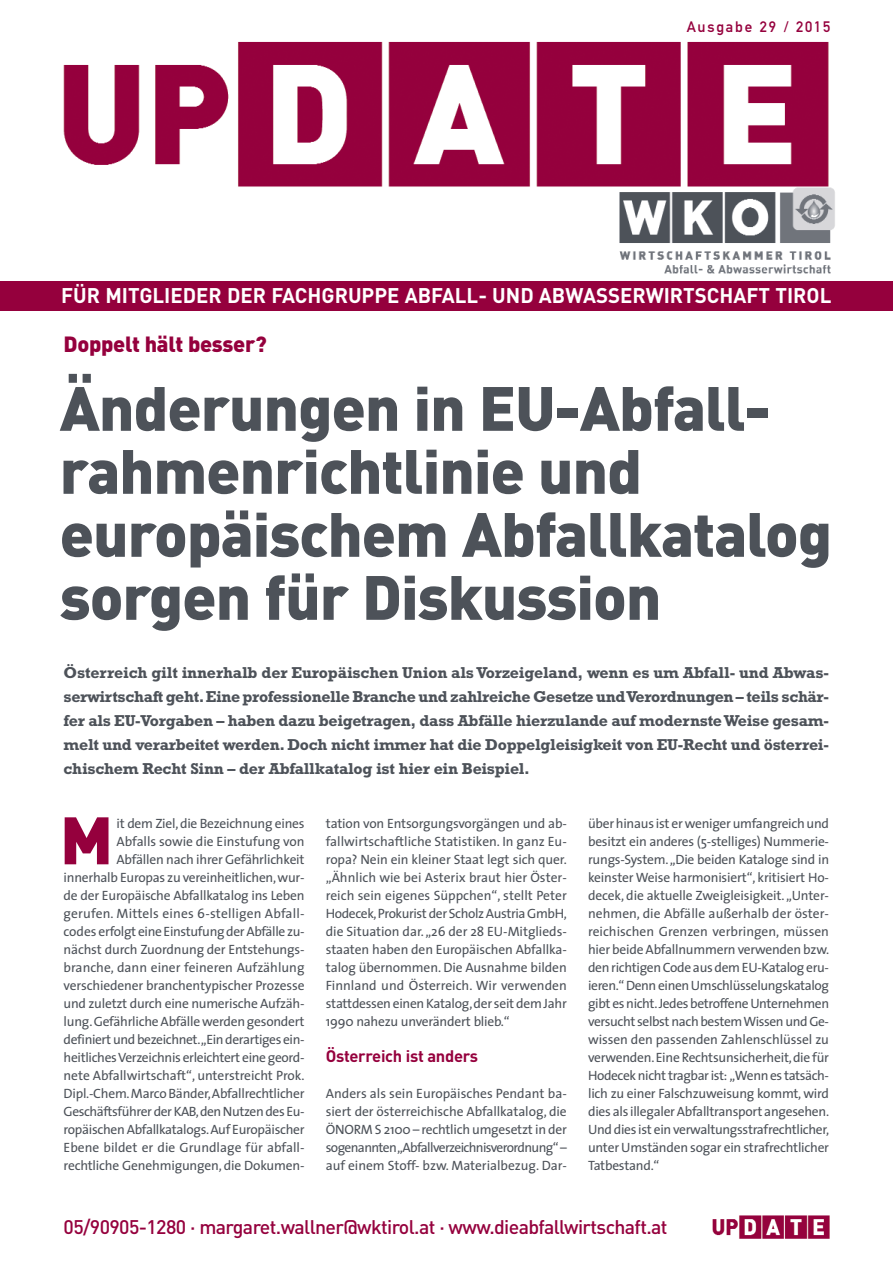
<style>
.page{position:relative;width:893px;height:1263px;background:#fff}
.page>*{position:absolute;margin:0;border:0;box-sizing:border-box;transform-origin:0 0}
.t1{font:900 66px "DIN";color:#95003d}
.t2{font:900 61.5px/63px "DIN";letter-spacing:-.015em;color:#4d5259}
.t3{font:900 21.75px "DIN";letter-spacing:-.015em;color:#95003d}
.t4{font:700 21px "DIN";color:#fff}
.t5{font:500 19.5px "DIN";letter-spacing:-.03em;color:#95003d}
.t6{font:700 16.5px "DIN";letter-spacing:-.015em;color:#95003d}
.t7{font:700 16.05px/24px "Rockwell";letter-spacing:-.015em;color:#4d5259;text-align:justify}
.t8{font:15px "DIN Mittelschrift";letter-spacing:.12em;color:#95003d}
.t9{font:13.5px/18px "The Sans";letter-spacing:-.02em;color:#4d5259;text-align:justify}
</style>
<div class="page">
<img style="left:63px;top:41px;width:768px;height:147px">
<img style="left:712px;top:1215px;width:118px;height:24px">
<img style="left:619px;top:188px;width:216px;height:86px">
<div style="left:0;top:281px;width:892px;height:30px;background:#95003d"></div>
<p class="t8" style="left:687px;top:21px;width:145px">Ausgabe 29 / 2015</p>
<h3 class="t4" style="left:61px;top:289px;width:771px">FÜR MITGLIEDER DER FACHGRUPPE ABFALL- UND ABWASSERWIRTSCHAFT TIROL</h3>
<h3 class="t3" style="left:64px;top:336px;width:205px">Doppelt hält besser?</h3>
<h2 class="t2" style="left:60px;top:383px;width:774px">Änderungen in EU-Abfall&shy;rahmenrichtlinie und europäischem Abfallkatalog sorgen für Diskussion</h2>
<p class="t7" style="left:64px;top:662px;width:767px">Österreich gilt innerhalb der Europäischen Union als Vorzeigeland, wenn es um Abfall- und Abwas&shy;serwirtschaft geht. Eine professionelle Branche und zahlreiche Gesetze und Verordnungen – teils schär&shy;fer als EU-Vorgaben – haben dazu beigetragen, dass Abfälle hierzulande auf modernste Weise gesam&shy;melt und verarbeitet werden. Doch nicht immer hat die Doppelgleisigkeit von EU-Recht und österrei - chischem Recht Sinn – der Abfallkatalog ist hier ein Beispiel.</p>
<h1 class="t1" style="left:60px;top:817px;width:55px">M</h1>
<p class="t9" style="left:588px;top:816px;width:242px">über hinaus ist er weniger umfangreich und besitzt ein anderes (5-stelliges) Nummerie&shy;rungs-System. „Die beiden Kataloge sind in keinster Weise harmonisiert“, kritisiert Ho&shy;decek, die aktuelle Zweigleisigkeit. „Unter&shy;nehmen, die Abfälle außerhalb der öster&shy;reichischen Grenzen verbringen, müssen hier beide Abfallnummern verwenden bzw. den richtigen Code aus dem EU-Katalog eru&shy;ieren.“ Denn einen Umschlüsselungskatalog gibt es nicht. Jedes betroffene Unternehmen versucht selbst nach bestem Wissen und Ge&shy;wissen den passenden Zahlenschlüssel zu verwenden. Eine Rechtsunsicherheit, die für Hodecek nicht tragbar ist: „Wenn es tatsäch&shy;lich zu einer Falschzuweisung kommt, wird dies als illegaler Abfalltransport angesehen.<br>Und dies ist ein verwaltungsstrafrechtlicher, unter Umständen sogar ein strafrechtlicher Tatbestand.“</p>
<p class="t9" style="left:64px;top:816px;width:243px;text-align:right">it dem Ziel, die Bezeichnung eines<br>Abfalls sowie die Einstufung von<br>Abfällen nach ihrer Gefährlichkeit innerhalb Europas zu vereinheitlichen, wur&shy;de der Europäische Abfallkatalog ins Leben gerufen. Mittels eines 6-stelligen Abfall&shy;codes erfolgt eine Einstufung der Abfälle zu&shy;nächst durch Zuordnung der Entstehungs&shy;branche, dann einer feineren Aufzählung verschiedener branchentypischer Prozesse und zuletzt durch eine numerische Aufzäh&shy;lung. Gefährliche Abfälle werden gesondert definiert und bezeichnet. „Ein derartiges ein&shy;heitliches Verzeichnis erleichtert eine geord&shy;nete Abfallwirtschaft“, unterstreicht Prok.<br>Dipl.-Chem. Marco Bänder, Abfallrechtlicher Geschäftsführer der KAB, den Nutzen des Eu&shy;ropäischen Abfallkatalogs. Auf Europäischer Ebene bildet er die Grundlage für abfall&shy;rechtliche Genehmigungen, die Dokumen-</p>
<p class="t9" style="left:326px;top:816px;width:242px">tation von Entsorgungsvorgängen und ab&shy;fallwirtschaftliche Statistiken. In ganz Eu - ropa? Nein ein kleiner Staat legt sich quer. „Ähnlich wie bei Asterix braut hier Öster&shy;reich sein eigenes Süppchen“, stellt Peter Hodecek, Prokurist der Scholz Austria GmbH, die Situation dar. „26 der 28 EU-Mitglieds&shy;staaten haben den Europäischen Abfallka&shy;talog übernommen. Die Ausnahme bilden Finnland und Österreich. Wir verwenden stattdessen einen Katalog, der seit dem Jahr 1990 nahezu unverändert blieb.“</p>
<p class="t6" style="left:326px;top:1050px;width:154px">Österreich ist anders</p>
<p class="t9" style="left:326px;top:1086px;width:243px">Anders als sein Europäisches Pendant ba&shy;siert der österreichische Abfallkatalog, die ÖNORM S 2100 – rechtlich umgesetzt in der sogenannten „Abfallverzeichnisverordnung“– auf einem Stoff- bzw. Materialbezug. Dar-</p>
<h3 class="t5" style="left:64px;top:1220px;width:605px">05/90905-1280 · margaret.wallner@wktirol.at · www.dieabfallwirtschaft.at</h3>
</div>
